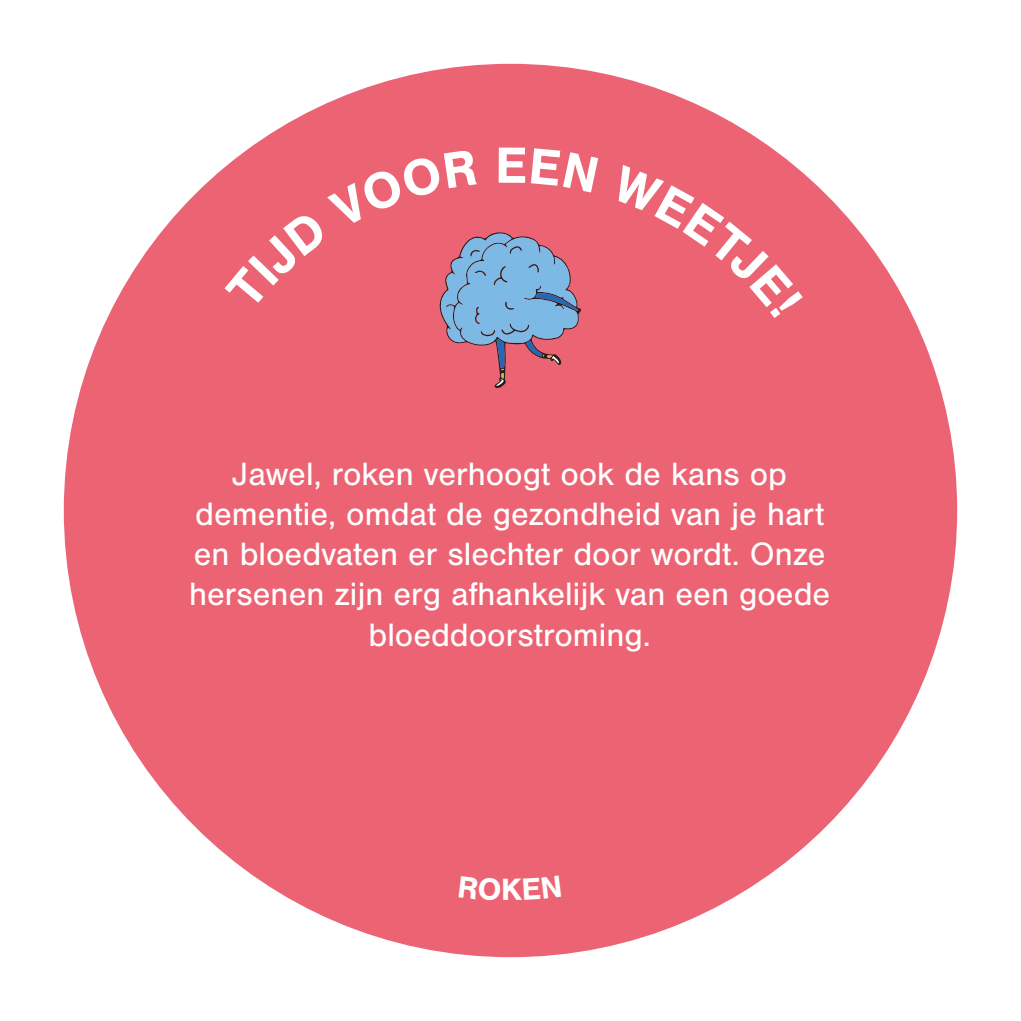
<style>
.page{position:relative;width:1021px;height:1021px;background:#fff}
.page>*{position:absolute;margin:0;border:0;box-sizing:border-box;transform-origin:0 0}
.t1{font:700 52.65px "Nimbus San";color:#fff}
.t2{font:33.52px/40.3px "Nimbus San";color:#fff;text-align:center}
.t3{font:700 31.95px "Nimbus San";color:#fff}
</style>
<div class="page">
<div style="left:64px;top:64px;width:893px;height:893px;background:#ec6473;border-radius:50%"></div>
<svg style="left:224px;top:148px;width:358px;height:240px"></svg>
<h1 class="t1" style="left:495px;top:136px;width:34px">E</h1>
<p class="t2" style="left:189px;top:454px;width:642px">Jawel, roken verhoogt ook de kans op dementie, omdat de gezondheid van je hart en bloedvaten er slechter door wordt. Onze hersenen zijn erg afhankelijk van een goede bloeddoorstroming.</p>
<p class="t3" style="left:501px;top:871px;width:22px">K</p>
</div>
